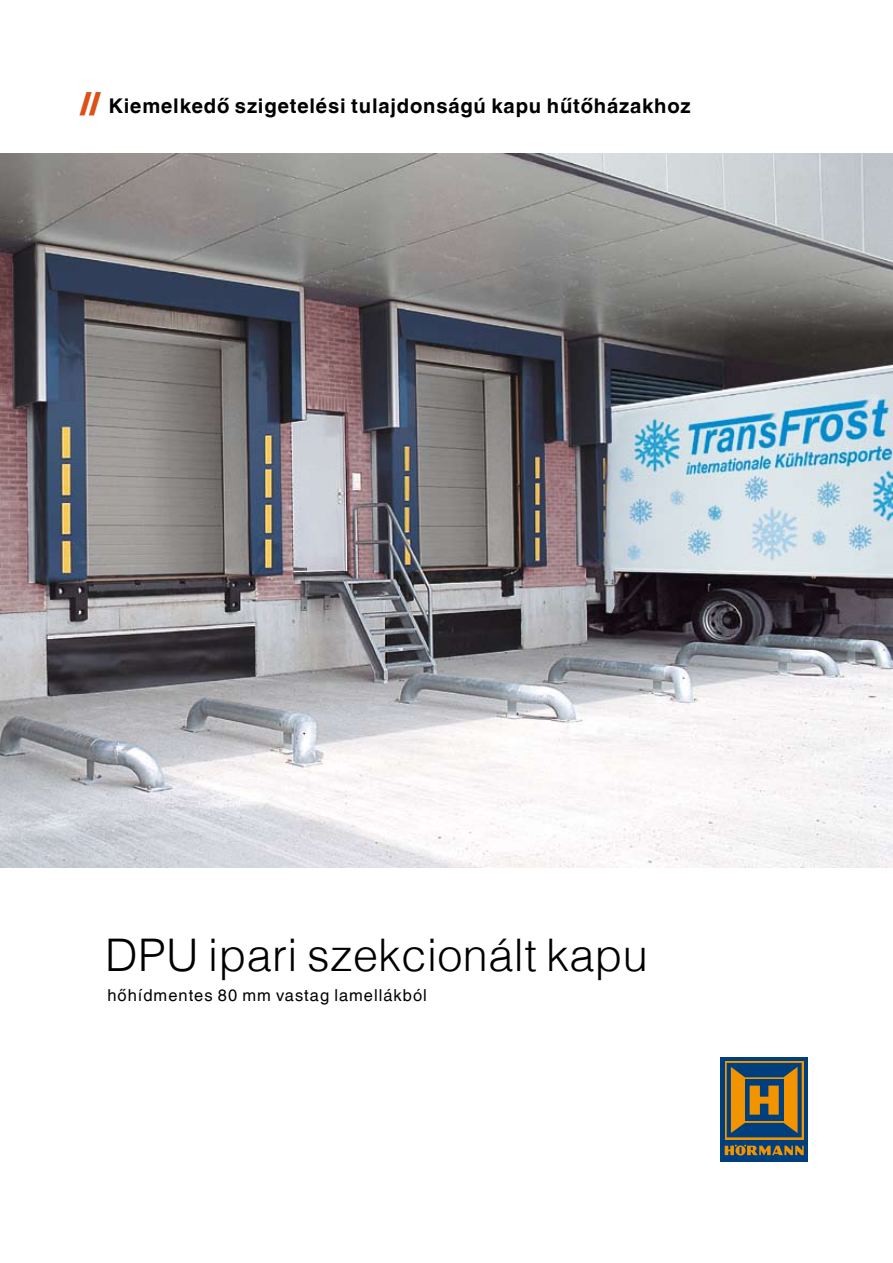
<style>
.page{position:relative;width:893px;height:1263px;background:#fff}
.page>*{position:absolute;margin:0;border:0;box-sizing:border-box;transform-origin:0 0}
.t1{font:300 45px "MW Helvetica";letter-spacing:.01em;color:#000}
.t2{font:700 20.25px "MW Helvetica";letter-spacing:.04em;color:#000}
.t3{font:16.5px "MW Helvetica";letter-spacing:.06em;color:#000}
.s1{font-family:"Helvetica Neue";font-weight:900;font-stretch:expanded;font-size:31.5px;color:#dd5016}
</style>
<div class="page">
<img style="left:0;top:153px;width:893px;height:714px">
<div style="left:719px;top:1055px;width:90px;height:108px;border:2px solid #fff"></div>
<div style="left:720px;top:1057px;width:88px;height:104px;background:#003f7d"></div>
<div style="left:725px;top:1061px;width:79px;height:78px;background:linear-gradient(to right,#927231,#97742e)"></div>
<div style="left:727px;top:1063px;width:75px;height:74px;background:#003f7d"></div>
<svg style="left:731px;top:1067px;width:67px;height:66px"></svg>
<svg style="left:725px;top:1145px;width:79px;height:10px"></svg>
<p class="t2" style="left:80px;top:94px;width:612px"><span class="s1">//</span> Kiemelkedő szigetelési tulajdonságú kapu hűtőházakhoz</p>
<h1 class="t1" style="left:105px;top:927px;width:544px">DPU ipari szekcionált kapu</h1>
<p class="t3" style="left:107px;top:985px;width:321px">hőhídmentes 80 mm vastag lamellákból</p>
</div>
